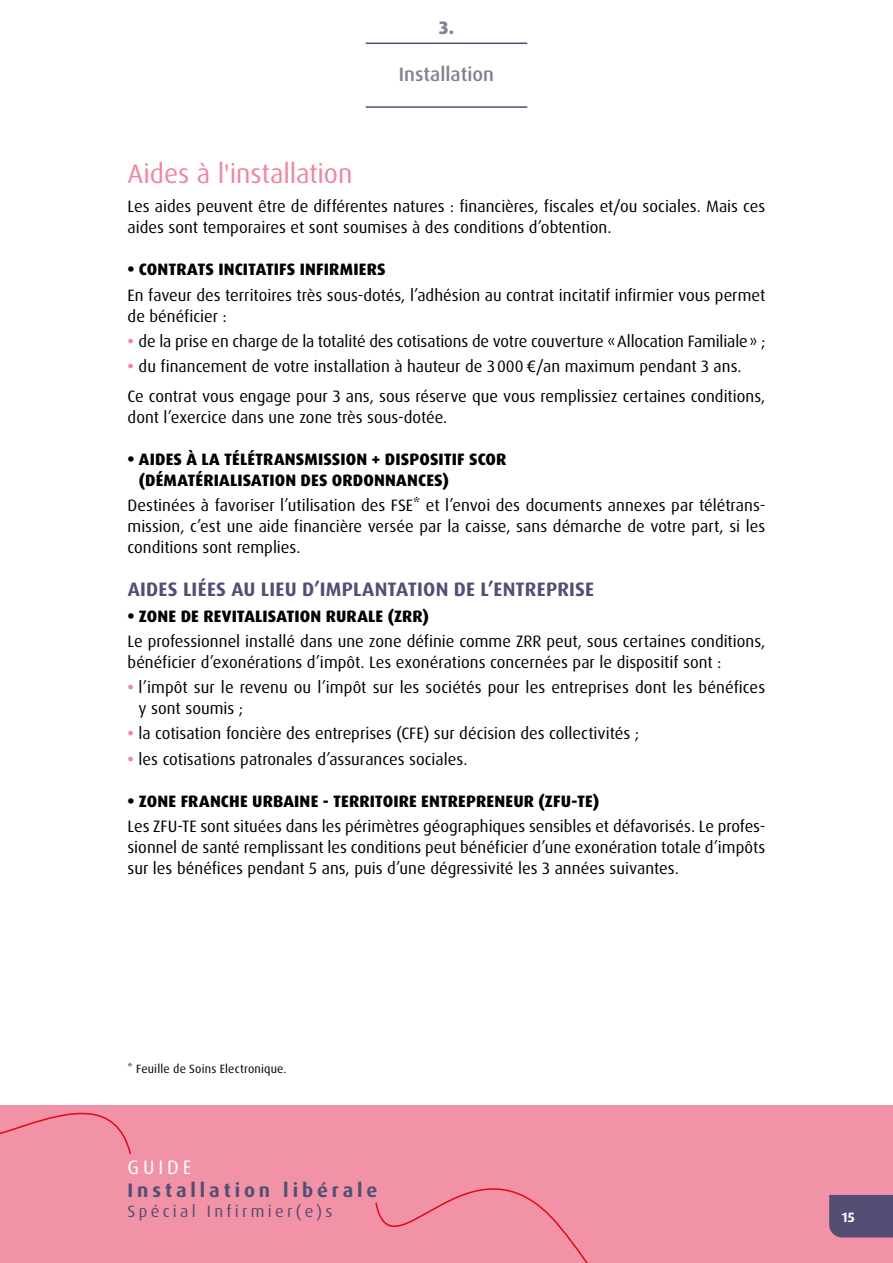
<style>
.page{position:relative;width:893px;height:1263px;background:#fff}
.page>*{position:absolute;margin:0;border:0;box-sizing:border-box;transform-origin:0 0}
.t1{font:27px "Dax OT";letter-spacing:-.005em;color:#f0869d}
.t2{font:700 19.5px "Dax OT";letter-spacing:.015em;color:#534e74}
.t3{font:700 19.5px "Dax OT";letter-spacing:.2em;color:#534e74}
.t4{font:500 19.5px "Dax OT";color:#7f8293}
.t5{font:19.5px "Dax OT";letter-spacing:.2em;color:#fff}
.t6{font:800 18px "Dax OT";color:#7f8293}
.t7{font:16.5px/21px "Dax OT";color:#000}
.t8{font:800 16.5px/21px "Dax OT";letter-spacing:.005em;color:#000}
.t9{font:16.5px "Dax OT";letter-spacing:.2em;color:#534e74}
.t10{font:700 13.5px "Dax OT";color:#fff}
.t11{font:12px "Dax OT";letter-spacing:.015em;color:#000}
.s1{font-weight:700;color:#f0869d}
</style>
<div class="page">
<div style="left:0;top:1106px;width:893px;height:157px;background:#f192a7"></div>
<div style="left:829px;top:1195px;width:64px;height:42px;background:#534e74"></div>
<svg style="left:0;top:1105px;width:132px;height:50px"></svg>
<svg style="left:375px;top:1188px;width:213px;height:75px"></svg>
<hr style="left:366px;top:106px;width:161px;height:2px;background:#534e74">
<hr style="left:366px;top:43px;width:161px;height:1px;background:#534e74">
<p class="t6" style="left:439px;top:16px;width:17px">3.</p>
<p class="t4" style="left:399px;top:62px;width:97px">Installation</p>
<p class="t1" style="left:128px;top:156px;width:226px">Aides à l'installation</p>
<p class="t7" style="left:128px;top:196px;width:639px">Les aides peuvent être de différentes natures : financières, fiscales et/ou sociales. Mais ces aides sont temporaires et sont soumises à des conditions d’obtention.</p>
<p class="t8" style="left:128px;top:259px;width:260px">• CONTRATS INCITATIFS INFIRMIERS</p>
<p class="t7" style="left:128px;top:284px;width:639px">En faveur des territoires très sous-dotés, l’adhésion au contrat incitatif infirmier vous permet de bénéficier :</p>
<p class="t7" style="left:128px;top:331px;width:639px"><span class="s1">•</span> de la prise en charge de la totalité des cotisations de votre couverture «Allocation Familiale» ;</p>
<p class="t7" style="left:128px;top:356px;width:616px"><span class="s1">•</span> du financement de votre installation à hauteur de 3000€/an maximum pendant 3 ans.</p>
<p class="t7" style="left:128px;top:385px;width:639px">Ce contrat vous engage pour 3 ans, sous réserve que vous remplissiez certaines conditions, dont l’exercice dans une zone très sous-dotée.</p>
<p class="t8" style="left:139px;top:448px;width:369px;text-indent:-11px">• AIDES À LA TÉLÉTRANSMISSION + DISPOSITIF SCOR (DÉMATÉRIALISATION DES ORDONNANCES)</p>
<p class="t7" style="left:128px;top:495px;width:639px;text-align:justify">Destinées à favoriser l’utilisation des FSE* et l’envoi des documents annexes par télétrans&shy;mission, c’est une aide financière versée par la caisse, sans démarche de votre part, si les conditions sont remplies.</p>
<p class="t2" style="left:128px;top:577px;width:468px">AIDES LIÉES AU LIEU D’IMPLANTATION DE L’ENTREPRISE</p>
<p class="t8" style="left:128px;top:605px;width:303px">• ZONE DE REVITALISATION RURALE (ZRR)</p>
<p class="t7" style="left:128px;top:631px;width:639px">Le professionnel installé dans une zone définie comme ZRR peut, sous certaines conditions, bénéficier d’exonérations d’impôt. Les exonérations concernées par le dispositif sont :</p>
<p class="t7" style="left:139px;top:677px;width:628px;text-indent:-11px"><span class="s1">•</span> l’impôt sur le revenu ou l’impôt sur les sociétés pour les entreprises dont les bénéfices y sont soumis ;</p>
<p class="t7" style="left:128px;top:723px;width:513px"><span class="s1">•</span> la cotisation foncière des entreprises (CFE) sur décision des collectivités ;</p>
<p class="t7" style="left:128px;top:748px;width:341px"><span class="s1">•</span> les cotisations patronales d’assurances sociales.</p>
<p class="t8" style="left:128px;top:790px;width:473px">• ZONE FRANCHE URBAINE - TERRITOIRE ENTREPRENEUR (ZFU-TE)</p>
<p class="t7" style="left:128px;top:816px;width:639px;text-align:justify">Les ZFU-TE sont situées dans les périmètres géographiques sensibles et défavorisés. Le profes&shy;sionnel de santé remplissant les conditions peut bénéficier d’une exonération totale d’impôts sur les bénéfices pendant 5 ans, puis d’une dégressivité les 3 années suivantes.</p>
<p class="t11" style="left:128px;top:1061px;width:160px">* Feuille de Soins Electronique.</p>
<p class="t5" style="left:128px;top:1155px;width:65px">GUIDE</p>
<p class="t3" style="left:128px;top:1178px;width:251px">Installation libérale</p>
<p class="t9" style="left:128px;top:1201px;width:206px">Spécial Infirmier(e)s</p>
<p class="t10" style="left:842px;top:1208px;width:14px">15</p>
</div>
